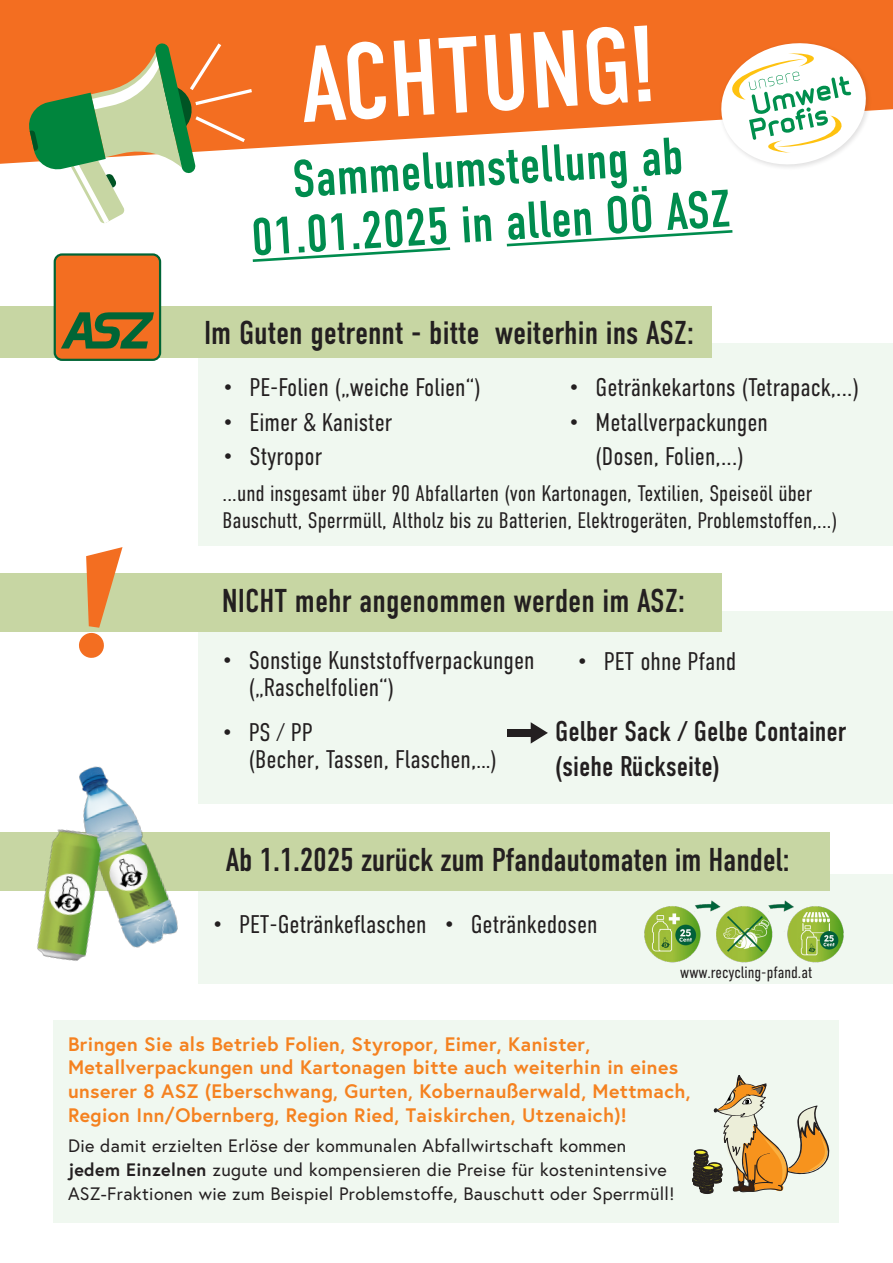
<style>
.page{position:relative;width:893px;height:1263px;background:#fff}
.page>*{position:absolute;margin:0;border:0;box-sizing:border-box;transform-origin:0 0}
.t1{font:108px "DIN Condensed";color:#fff}
.t2{font:52.5px "DIN Condensed";color:#008c4e}
.t3{font:33px "DIN Condensed";color:#231f20}
.t4{font:28.5px "DIN Condensed";color:#231f20}
.t5{font:300 25.5px/27px "DIN Condensed";color:#231f20}
.t6{font:300 22.5px/27px "DIN Condensed";color:#231f20}
.t7{font:700 19.5px/23.5px "Europa";letter-spacing:.02em;color:#f58220}
.t8{font:18px/24px "Europa";letter-spacing:.02em;color:#231f20}
.t9{font:300 16.5px "DIN Condensed";color:#231f20}
.s1{font-weight:700}
</style>
<div class="page">
<div style="left:199px;top:875px;width:694px;height:109px;background:#f0f8f0"></div>
<div style="left:0;top:833px;width:829px;height:58px;background:#c7d6a3"></div>
<div style="left:199px;top:611px;width:694px;height:192px;background:#f0f8f0"></div>
<div style="left:0;top:573px;width:721px;height:58px;background:#c7d6a3"></div>
<div style="left:199px;top:343px;width:694px;height:203px;background:#f0f8f0"></div>
<div style="left:0;top:306px;width:711px;height:52px;background:#c7d6a3"></div>
<svg style="left:252px;top:247px;width:199px;height:15px"></svg>
<svg style="left:506px;top:230px;width:227px;height:17px"></svg>
<img style="left:0;top:736px;width:252px;height:245px">
<svg style="left:0;top:0;width:893px;height:164px;background:#f48342"></svg>
<svg style="left:716px;top:37px;width:155px;height:131px"></svg>
<svg style="left:27px;top:43px;width:225px;height:181px"></svg>
<div style="left:54px;top:1020px;width:785px;height:203px;background:#f0f8f0"></div>
<svg style="left:692px;top:1075px;width:137px;height:119px"></svg>
<div style="left:55px;top:254px;width:105px;height:106px;background:#f36e21;border-radius:6px"></div>
<div style="left:54px;top:253px;width:107px;height:108px;border:2px solid #006536;border-radius:7px"></div>
<svg style="left:61px;top:312px;width:93px;height:37px"></svg>
<svg style="left:78px;top:547px;width:45px;height:111px"></svg>
<div style="left:507px;top:729px;width:25px;height:7px;background:#231f20"></div>
<svg style="left:531px;top:722px;width:17px;height:22px"></svg>
<img style="left:644px;top:889px;width:200px;height:74px">
<p class="t1" style="left:296px;top:26px;width:356px;rotate:-4deg">ACHTUNG!</p>
<p class="t2" style="left:290px;top:152px;width:393px;rotate:-4deg">Sammelumstellung ab</p>
<p class="t2" style="left:249px;top:210px;width:482px;rotate:-4deg">01.01.2025 in allen OÖ ASZ</p>
<p class="t3" style="left:204px;top:314px;width:491px">Im Guten getrennt - bitte weiterhin ins ASZ:</p>
<p class="t5" style="left:223px;top:374px;width:260px">• PE-Folien („weiche Folien“)</p>
<p class="t5" style="left:223px;top:409px;width:171px">• Eimer &amp; Kanister</p>
<p class="t5" style="left:223px;top:443px;width:101px">• Styropor</p>
<p class="t5" style="left:569px;top:374px;width:292px">• Getränkekartons (Tetrapack,...)</p>
<p class="t5" style="left:569px;top:405px;width:201px;line-height:34.5px;text-align:center">• Metallverpackungen (Dosen, Folien,...)</p>
<p class="t6" style="left:223px;top:480px;width:616px">...und insgesamt über 90 Abfallarten (von Kartonagen, Textilien, Speiseöl über<br>Bauschutt, Sperrmüll, Altholz bis zu Batterien, Elektrogeräten, Problemstoffen,...)</p>
<p class="t3" style="left:222px;top:582px;width:465px">NICHT mehr angenommen werden im ASZ:</p>
<p class="t5" style="left:249px;top:647px;width:287px;text-indent:-27px">• Sonstige Kunststoffverpackungen („Raschelfolien“)</p>
<p class="t5" style="left:249px;top:719px;width:250px;text-indent:-27px">• PS / PP<br>(Becher, Tassen, Flaschen,…)</p>
<p class="t5" style="left:577px;top:647px;width:161px">• PET ohne Pfand</p>
<p class="t4" style="left:555px;top:716px;width:293px">Gelber Sack / Gelbe Container</p>
<p class="t4" style="left:555px;top:750px;width:166px">(siehe Rückseite)</p>
<p class="t3" style="left:226px;top:841px;width:565px">Ab 1.1.2025 zurück zum Pfandautomaten im Handel:</p>
<p class="t5" style="left:212px;top:911px;width:216px">• PET-Getränkeflaschen</p>
<p class="t5" style="left:444px;top:911px;width:155px">• Getränkedosen</p>
<p class="t9" style="left:680px;top:963px;width:134px">www.recycling-pfand.at</p>
<p class="t7" style="left:68px;top:1032px;width:624px">Bringen Sie als Betrieb Folien, Styropor, Eimer, Kanister, Metallverpackungen und Kartonagen bitte auch weiterhin in eines unserer 8 ASZ (Eberschwang, Gurten, Kobernaußerwald, Mettmach, Region Inn/Obernberg, Region Ried, Taiskirchen, Utzenaich)!</p>
<p class="t8" style="left:68px;top:1134px;width:608px">Die damit erzielten Erlöse der kommunalen Abfallwirtschaft kommen <span class="s1">jedem Einzelnen</span> zugute und kompensieren die Preise für kostenintensive<br>ASZ-Fraktionen wie zum Beispiel Problemstoffe, Bauschutt oder Sperrmüll!</p>
</div>
